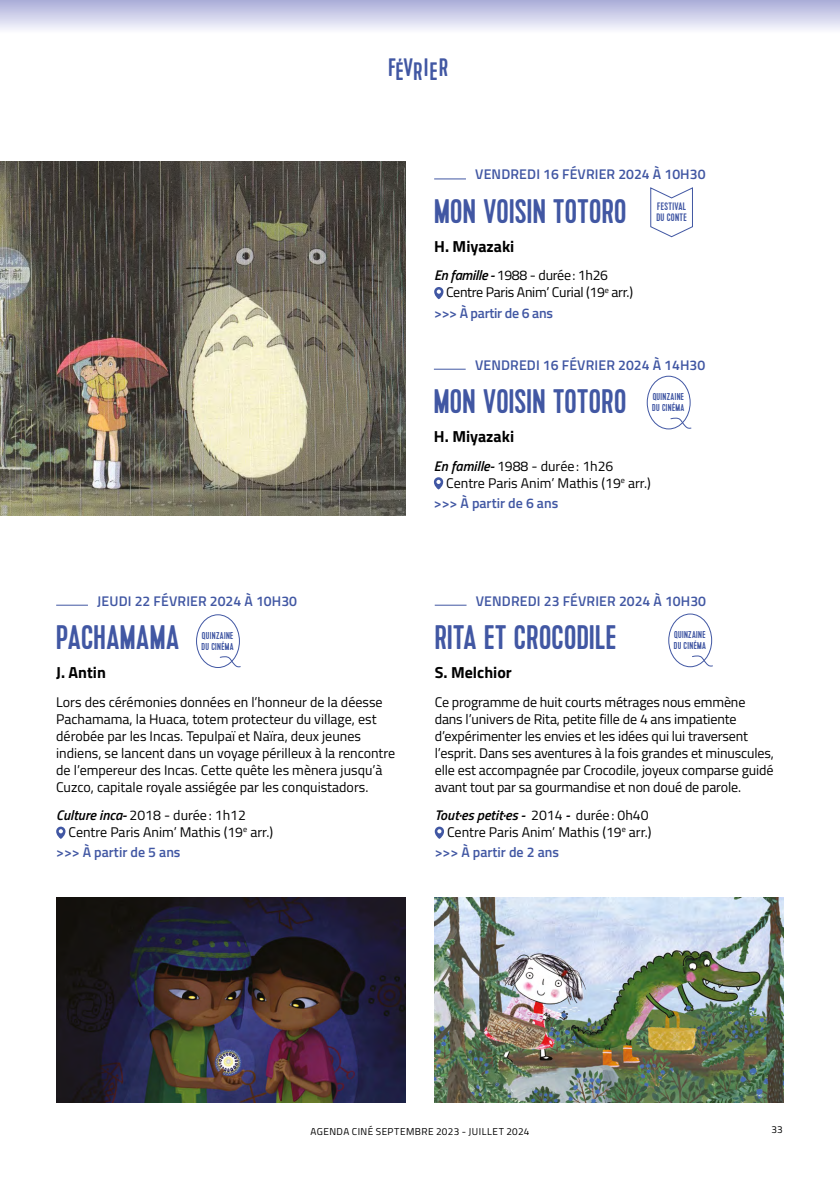
<style>
.page{position:relative;width:840px;height:1191px;background:#fff}
.page>*{position:absolute;margin:0;border:0;box-sizing:border-box;transform-origin:0 0}
.DATE{font:34px "Kapra";letter-spacing:.01em;color:#4157a3}
.t1{font:25.2px "Kapra";color:#4157a3}
.REAL{font:700 16px "Titillium Web";color:#000}
.DATE-2{font:700 16px "Titillium Web";color:#000}
.DATE-3{font:14px/17px "Titillium Web";letter-spacing:-.01em;color:#000}
.TEXTE{font:14px/17px "Titillium Web";letter-spacing:-.005em;color:#000}
.DATE-4{font:600 14px "Titillium Web";letter-spacing:.01em;color:#4157a3}
.TEXTE-2{font:600 14px "Titillium Web";letter-spacing:-.01em;color:#4157a3}
.DATE-5{font:10.8px/10.8px "Kapra";letter-spacing:.03em;color:#4157a3}
.DATE-6{font:10px/10.6px "Kapra";letter-spacing:.035em;color:#4157a3}
.t2{font:10px "Titillium Web";letter-spacing:.045em;color:#000}
.s1{font-weight:600;font-style:italic}
.s2{font-weight:600;color:#4157a3}
</style>
<div class="page">
<hr style="left:434px;top:178px;width:31px;height:1px;background:#4157a3">
<svg style="left:434px;top:287px;width:9px;height:12px"></svg>
<hr style="left:433px;top:369px;width:32px;height:1px;background:#4157a3">
<svg style="left:433px;top:477px;width:10px;height:12px"></svg>
<img style="left:56px;top:898px;width:349px;height:204px">
<img style="left:434px;top:898px;width:349px;height:204px">
<svg style="left:650px;top:187px;width:43px;height:51px"></svg>
<hr style="left:56px;top:604px;width:32px;height:1px;background:#4157a3">
<svg style="left:56px;top:826px;width:9px;height:13px"></svg>
<div style="left:196px;top:614px;width:44px;height:54px;border:1px solid #4157a3;border-radius:50%"></div>
<svg style="left:219px;top:655px;width:22px;height:13px"></svg>
<div style="left:646px;top:376px;width:44px;height:53px;border:1px solid #4157a3;border-radius:50%"></div>
<svg style="left:669px;top:417px;width:22px;height:12px"></svg>
<hr style="left:434px;top:604px;width:32px;height:1px;background:#4157a3">
<svg style="left:434px;top:826px;width:10px;height:13px"></svg>
<div style="left:668px;top:613px;width:43px;height:54px;border:1px solid #4157a3;border-radius:50%"></div>
<svg style="left:690px;top:655px;width:23px;height:12px"></svg>
<img style="left:0;top:162px;width:405px;height:353px">
<svg style="left:0;top:0;width:839px;height:30px;background:#ced0e9"></svg>
<p class="t1" style="left:388px;top:52px;width:61px">F V I R</p>
<p class="t1" style="left:395px;top:57px;width:43px">É R E</p>
<p class="DATE-4" style="left:97px;top:590px;width:201px">JEUDI 22 FÉVRIER 2024 À 10H30</p>
<p class="DATE" style="left:56px;top:617px;width:124px">PACHAMAMA</p>
<p class="REAL" style="left:56px;top:660px;width:51px">J. Antin</p>
<p class="DATE-3" style="left:56px;top:692px;width:340px">Lors des cérémonies données en l’honneur de la déesse Pachamama, la Huaca, totem protecteur du village, est dérobée par les Incas. Tepulpaï et Naïra, deux jeunes indiens, se lancent dans un voyage périlleux à la rencontre de l’empereur des Incas. Cette quête les mènera jusqu’à Cuzco, capitale royale assiégée par les conquistadors.</p>
<p class="TEXTE" style="left:56px;top:806px;width:191px"><span class="s1">Culture inca-</span> 2018 - durée: 1h12</p>
<p class="DATE-3" style="left:56px;top:821px;width:218px;line-height:20px;text-indent:12px">Centre Paris Anim’ Mathis (19<sup>e</sup> arr.) <span class="s2">&gt;&gt;&gt; À partir de 5 ans</span></p>
<p class="DATE-6" style="left:201px;top:630px;width:34px">QUINZAINE<br>DU CINÉMA</p>
<p class="DATE-4" style="left:475px;top:164px;width:232px">VENDREDI 16 FÉVRIER 2024 À 10H30</p>
<p class="DATE" style="left:434px;top:191px;width:194px">MON VOISIN TOTORO</p>
<p class="REAL" style="left:434px;top:234px;width:82px">H. Miyazaki</p>
<p class="TEXTE" style="left:446px;top:266px;width:188px;text-indent:-12px"><span class="s1">En famille -</span> 1988 - durée: 1h26<br>Centre Paris Anim’ Curial (19<sup>e</sup> arr.)</p>
<p class="TEXTE-2" style="left:434px;top:302px;width:120px">&gt;&gt;&gt; À partir de 6 ans</p>
<p class="DATE-4" style="left:474px;top:354px;width:232px">VENDREDI 16 FÉVRIER 2024 À 14H30</p>
<p class="DATE" style="left:433px;top:382px;width:194px">MON VOISIN TOTORO</p>
<p class="REAL" style="left:433px;top:424px;width:82px">H. Miyazaki</p>
<p class="TEXTE" style="left:446px;top:456px;width:206px;text-indent:-12px"><span class="s1">En famille-</span> 1988 - durée: 1h26<br>Centre Paris Anim’ Mathis (19<sup>e</sup> arr.)</p>
<p class="TEXTE-2" style="left:433px;top:492px;width:126px">&gt;&gt;&gt; À partir de 6 ans</p>
<p class="DATE-5" style="left:656px;top:201px;width:32px">FESTIVAL<br>DU CONTE</p>
<p class="DATE-6" style="left:652px;top:392px;width:34px">QUINZAINE<br>DU CINÉMA</p>
<p class="DATE-4" style="left:475px;top:590px;width:232px">VENDREDI 23 FÉVRIER 2024 À 10H30</p>
<p class="DATE" style="left:434px;top:617px;width:183px">RITA ET CROCODILE</p>
<p class="DATE-2" style="left:434px;top:660px;width:79px">S. Melchior</p>
<p class="DATE-3" style="left:434px;top:692px;width:340px">Ce programme de huit courts métrages nous emmène dans l’univers de Rita, petite fille de 4 ans impatiente d’expérimenter les envies et les idées qui lui traversent l’esprit. Dans ses aventures à la fois grandes et minuscules, elle est accompagnée par Crocodile, joyeux comparse guidé avant tout par sa gourmandise et non doué de parole.</p>
<p class="DATE-3" style="left:434px;top:806px;width:218px;text-align:right"><span class="s1">Tout·es petit·es -</span> 2014 <span class="s1">-</span> durée: 0h40<br>Centre Paris Anim’ Mathis (19<sup>e</sup> arr.)</p>
<p class="DATE-4" style="left:434px;top:841px;width:126px">&gt;&gt;&gt; À partir de 2 ans</p>
<p class="DATE-6" style="left:673px;top:630px;width:34px">QUINZAINE<br>DU CINÉMA</p>
<p class="t2" style="left:310px;top:1124px;width:220px">AGENDA CINÉ SEPTEMBRE 2023 - JUILLET 2024</p>
<p class="t2" style="left:771px;top:1122px;width:13px">33</p>
</div>
